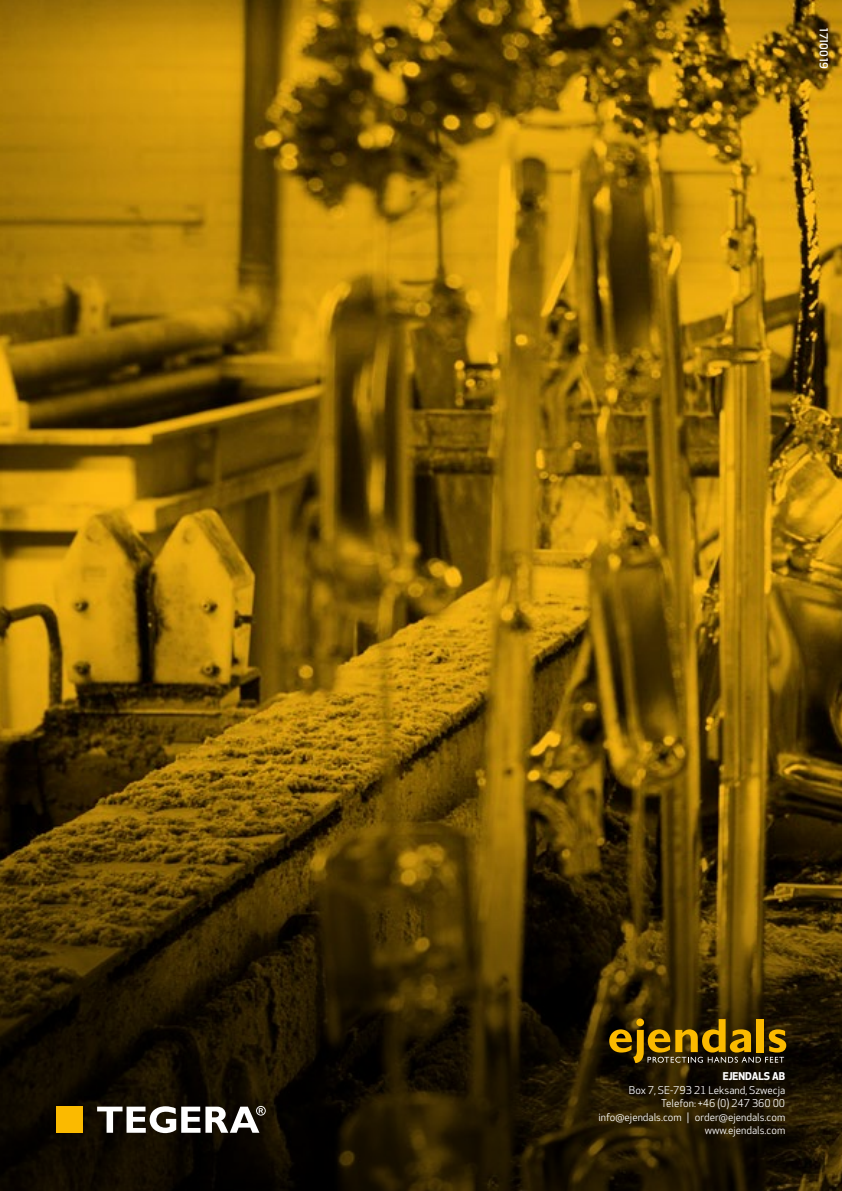
<style>
.page{position:relative;width:842px;height:1191px;background:#fff}
.page>*{position:absolute;margin:0;border:0;box-sizing:border-box;transform-origin:0 0}
.t1{font:500 10.8px "Apex New";letter-spacing:.025em;color:#fff;scale:1.06 1}
.t2{font:10.4px/13.6px "Apex New";color:#fff;text-align:right}
.t3{font:700 10.4px "Apex New";color:#fff}
</style>
<div class="page">
<img style="left:0;top:0;width:842px;height:757px">
<svg style="left:0;top:757px;width:842px;height:434px;background:#392802"></svg>
<svg style="left:609px;top:1019px;width:177px;height:44px;background:#6f5308"></svg>
<div style="left:57px;top:1106px;width:26px;height:26px;background:#fbba00"></div>
<svg style="left:97px;top:1106px;width:169px;height:27px"></svg>
<p class="t1" style="left:831px;top:28px;width:39px;rotate:90deg">1710019</p>
<p class="t3" style="left:723px;top:1068px;width:64px">EJENDALS AB</p>
<p class="t2" style="left:598px;top:1083px;width:188px">Box 7, SE-793 21 Leksand, Szwecja<br>Telefon: +46 (0) 247 360 00 info@ejendals.com | order@ejendals.com www.ejendals.com</p>
</div>
